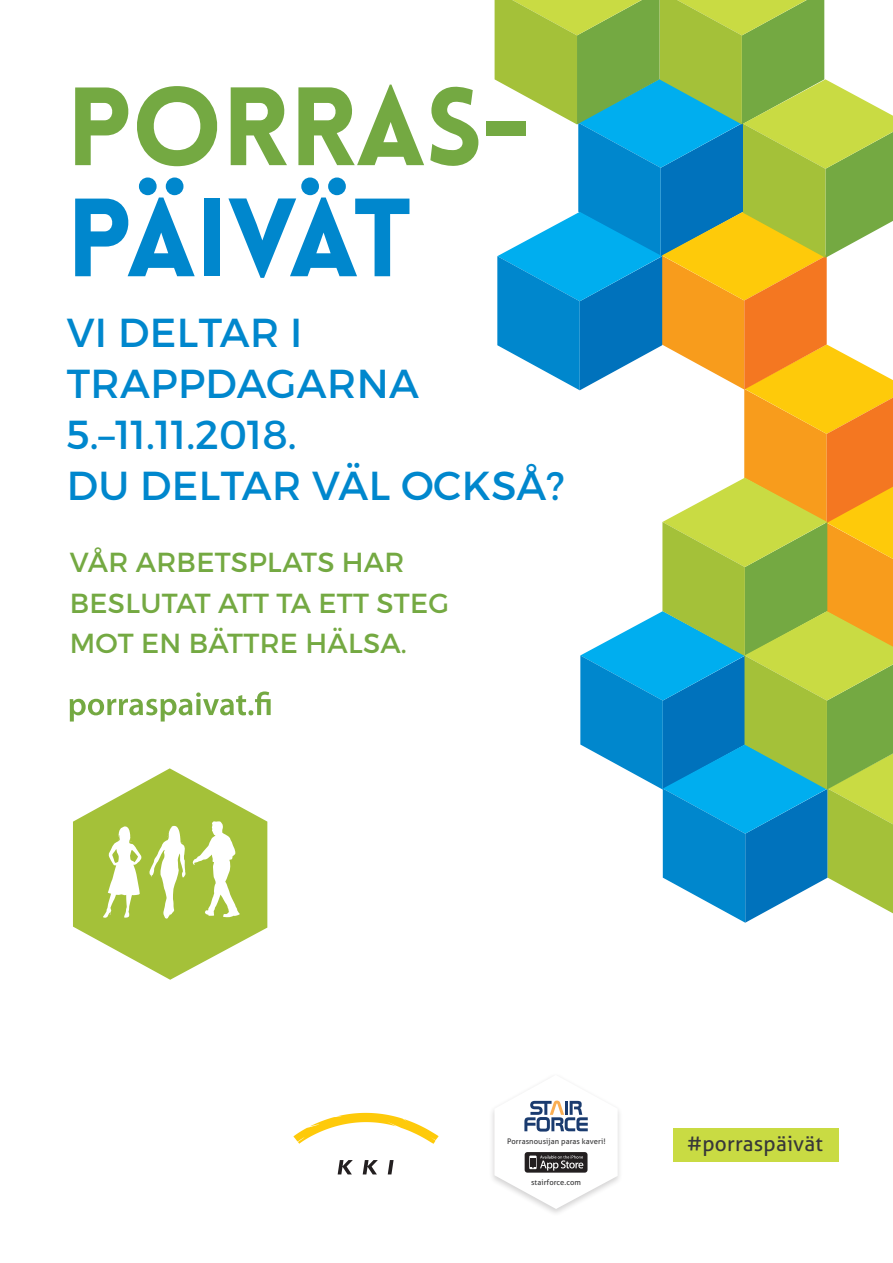
<style>
.page{position:relative;width:893px;height:1263px;background:#fff}
.page>*{position:absolute;margin:0;border:0;box-sizing:border-box;transform-origin:0 0}
.t1{font:900 108.75px "Lovelo";letter-spacing:-.01em;color:#74a942}
.t2{font:900 108.75px "Lovelo";letter-spacing:-.055em;color:#0087cd}
.t3{font:40.5px/50.8px "Montserrat";letter-spacing:.01em;color:#0087cd}
.Paragraph_Style_1{font:27.6px/40.3px "Montserrat";letter-spacing:.01em;color:#74a942}
.t4{font:20.85px "Aller";letter-spacing:.01em;color:#383839}
.t5{font:7.65px "Aller";letter-spacing:.01em;color:#383839}
</style>
<div class="page">
<svg style="left:495px;top:0;width:398px;height:923px"></svg>
<svg style="left:73px;top:768px;width:194px;height:212px"></svg>
<svg style="left:70px;top:691px;width:201px;height:30px"></svg>
<svg style="left:338px;top:1160px;width:15px;height:14px"></svg>
<svg style="left:363px;top:1160px;width:15px;height:14px"></svg>
<svg style="left:388px;top:1160px;width:6px;height:14px"></svg>
<svg style="left:293px;top:1113px;width:146px;height:31px"></svg>
<div style="left:673px;top:1128px;width:166px;height:34px;background:#c9db43"></div>
<div style="left:489px;top:1072px;width:134px;height:145px;background:#231f20;opacity:.2"></div>
<svg style="left:494px;top:1075px;width:124px;height:134px"></svg>
<p class="t1" style="left:66px;top:59px;width:466px">PORRAS-</p>
<p class="t2" style="left:66px;top:170px;width:348px">PÄIVÄT</p>
<p class="t3" style="left:67px;top:307px;width:354px">VI DELTAR I<br>TRAPPDAGARNA</p>
<p class="t3" style="left:66px;top:409px;width:232px">5.–11.11.2018.</p>
<p class="t3" style="left:67px;top:460px;width:499px">DU DELTAR VÄL OCKSÅ?</p>
<p class="Paragraph_Style_1" style="left:70px;top:542px;width:381px">VÅR ARBETSPLATS HAR<br>BESLUTAT ATT TA ETT STEG<br>MOT EN BÄTTRE HÄLSA.</p>
<p class="t5" style="left:507px;top:1137px;width:100px">Porrasnousijan paras kaveri!</p>
<p class="t5" style="left:531px;top:1177px;width:51px">stairforce.com</p>
<p class="t4" style="left:687px;top:1131px;width:138px">#porraspäivät</p>
</div>
